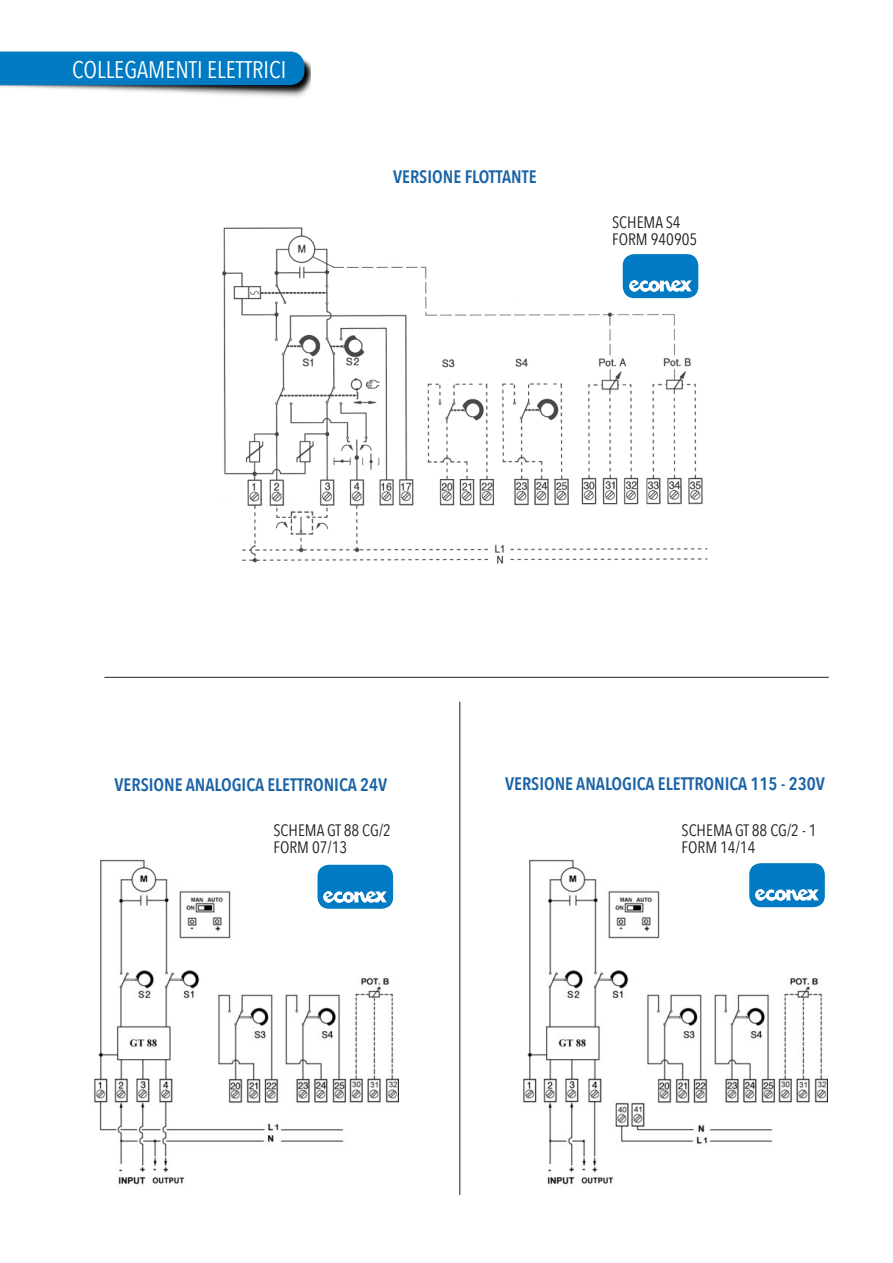
<style>
.page{position:relative;width:893px;height:1263px;background:#fff}
.page>*{position:absolute;margin:0;border:0;box-sizing:border-box;transform-origin:0 0}
.t1{font:24px "Avenir Next Condensed";color:#fff}
.t2{font:600 18px "Avenir Next Condensed";color:#1a63a6}
.t3{font:16.5px "Avenir Next Condensed";color:#231f20}
</style>
<div class="page">
<img style="left:0;top:59px;width:311px;height:38px">
<div style="left:0;top:52px;width:304px;height:33px;background:#007bc3"></div>
<img style="left:222px;top:227px;width:486px;height:337px">
<hr style="left:104px;top:677px;width:725px;height:1px;background:#231f20">
<hr style="left:459px;top:702px;width:1px;height:493px;background:#231f20">
<img style="left:94px;top:859px;width:305px;height:326px">
<img style="left:523px;top:859px;width:305px;height:326px">
<div style="left:519px;top:215px;width:189px;height:78px;background:#fff"></div>
<div style="left:228px;top:841px;width:147px;height:42px;background:#fff"></div>
<div style="left:660px;top:839px;width:148px;height:42px;background:#fff"></div>
<div style="left:623px;top:254px;width:75px;height:44px;background:#007bc3;border-radius:11px"></div>
<img style="left:629px;top:281px;width:63px;height:10px">
<div style="left:317px;top:865px;width:76px;height:44px;background:#007bc3;border-radius:11px"></div>
<img style="left:324px;top:891px;width:62px;height:11px">
<div style="left:749px;top:863px;width:76px;height:44px;background:#007bc3;border-radius:11px"></div>
<img style="left:756px;top:890px;width:62px;height:10px">
<p class="t1" style="left:72px;top:49px;width:215px">COLLEGAMENTI ELETTRICI</p>
<p class="t2" style="left:393px;top:161px;width:145px">VERSIONE FLOTTANTE</p>
<p class="t3" style="left:612px;top:209px;width:70px">SCHEMA S4</p>
<p class="t3" style="left:612px;top:225px;width:87px">FORM 940905</p>
<p class="t2" style="left:115px;top:769px;width:274px">VERSIONE ANALOGICA ELETTRONICA 24V</p>
<p class="t2" style="left:505px;top:768px;width:321px">VERSIONE ANALOGICA ELETTRONICA 115 - 230V</p>
<p class="t3" style="left:273px;top:816px;width:119px">SCHEMA GT 88 CG/2</p>
<p class="t3" style="left:273px;top:833px;width:75px">FORM 07/13</p>
<p class="t3" style="left:682px;top:816px;width:137px">SCHEMA GT 88 CG/2 - 1</p>
<p class="t3" style="left:682px;top:833px;width:75px">FORM 14/14</p>
</div>
